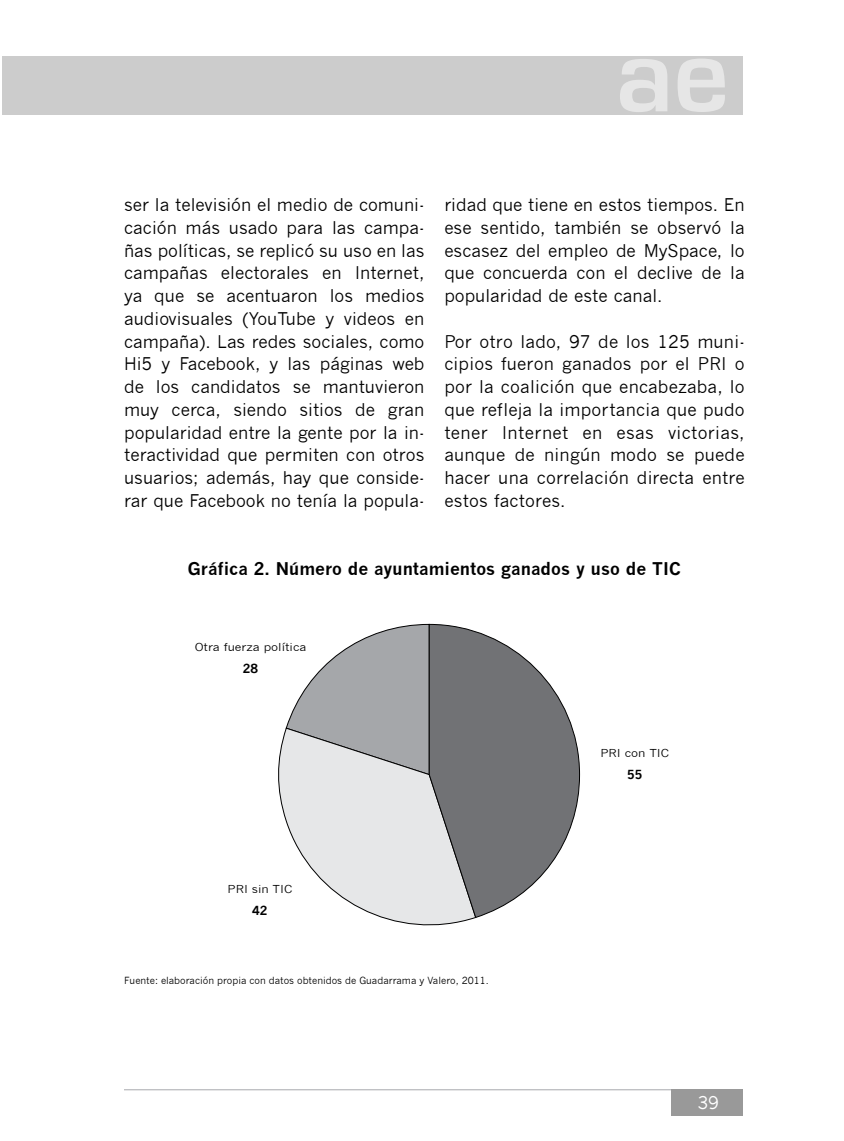
<style>
.page{position:relative;width:844px;height:1141px;background:#fff}
.page>*{position:absolute;margin:0;border:0;box-sizing:border-box;transform-origin:0 0}
.t1{font:17.15px/22.8px "News Gothic";color:#000;text-align:justify}
.t2{font:700 17.15px "News Gothic";color:#000}
.t3{font:17.15px "News Gothic";color:#fff}
.t4{font:700 12.25px "News Gothic";color:#000}
.t5{font:10.67px "News Gothic";color:#000;scale:1.14 1}
.t6{font:9.62px "News Gothic";color:#000}
</style>
<div class="page">
<div style="left:2px;top:56px;width:740px;height:59px;background:#ccc"></div>
<svg style="left:620px;top:59px;width:47px;height:53px"></svg>
<svg style="left:678px;top:59px;width:46px;height:53px"></svg>
<hr style="left:124px;top:1089px;width:618px;height:1px;background:#a7a9ac">
<div style="left:671px;top:1090px;width:71px;height:26px;background:#999"></div>
<svg style="left:286px;top:624px;width:142px;height:103px"></svg>
<svg style="left:278px;top:727px;width:194px;height:199px"></svg>
<svg style="left:428px;top:624px;width:152px;height:295px"></svg>
<p class="t1" style="left:124px;top:194px;width:302px">ser la televisión el medio de comuni&shy;cación más usado para las campa&shy;ñas políticas, se replicó su uso en las campañas electorales en Internet, ya que se acentuaron los medios audiovisuales (YouTube y videos en campaña). Las redes sociales, como Hi5 y Facebook, y las páginas web de los candidatos se mantuvieron muy cerca, siendo sitios de gran popularidad entre la gente por la in&shy;teractividad que permiten con otros usuarios; además, hay que conside&shy;rar que Facebook no tenía la popula-</p>
<p class="t1" style="left:444px;top:194px;width:302px">ridad que tiene en estos tiempos. En ese sentido, también se observó la escasez del empleo de MySpace, lo que concuerda con el declive de la popularidad de este canal.</p>
<p class="t1" style="left:444px;top:330px;width:302px">Por otro lado, 97 de los 125 muni&shy;cipios fueron ganados por el PRI o por la coalición que encabezaba, lo que refleja la importancia que pudo tener Internet en esas victorias, aunque de ningún modo se puede hacer una correlación directa entre estos factores.</p>
<p class="t2" style="left:188px;top:558px;width:494px">Gráfica 2. Número de ayuntamientos ganados y uso de TIC</p>
<p class="t5" style="left:195px;top:641px;width:99px">Otra fuerza política</p>
<p class="t4" style="left:243px;top:661px;width:17px">28</p>
<p class="t5" style="left:227px;top:882px;width:58px">PRI sin TIC</p>
<p class="t4" style="left:252px;top:903px;width:17px">42</p>
<p class="t6" style="left:124px;top:975px;width:366px">Fuente: elaboración propia con datos obtenidos de Guadarrama y Valero, 2011.</p>
<p class="t5" style="left:600px;top:747px;width:62px">PRI con TIC</p>
<p class="t4" style="left:627px;top:767px;width:17px">55</p>
<p class="t3" style="left:697px;top:1093px;width:23px">39</p>
</div>
